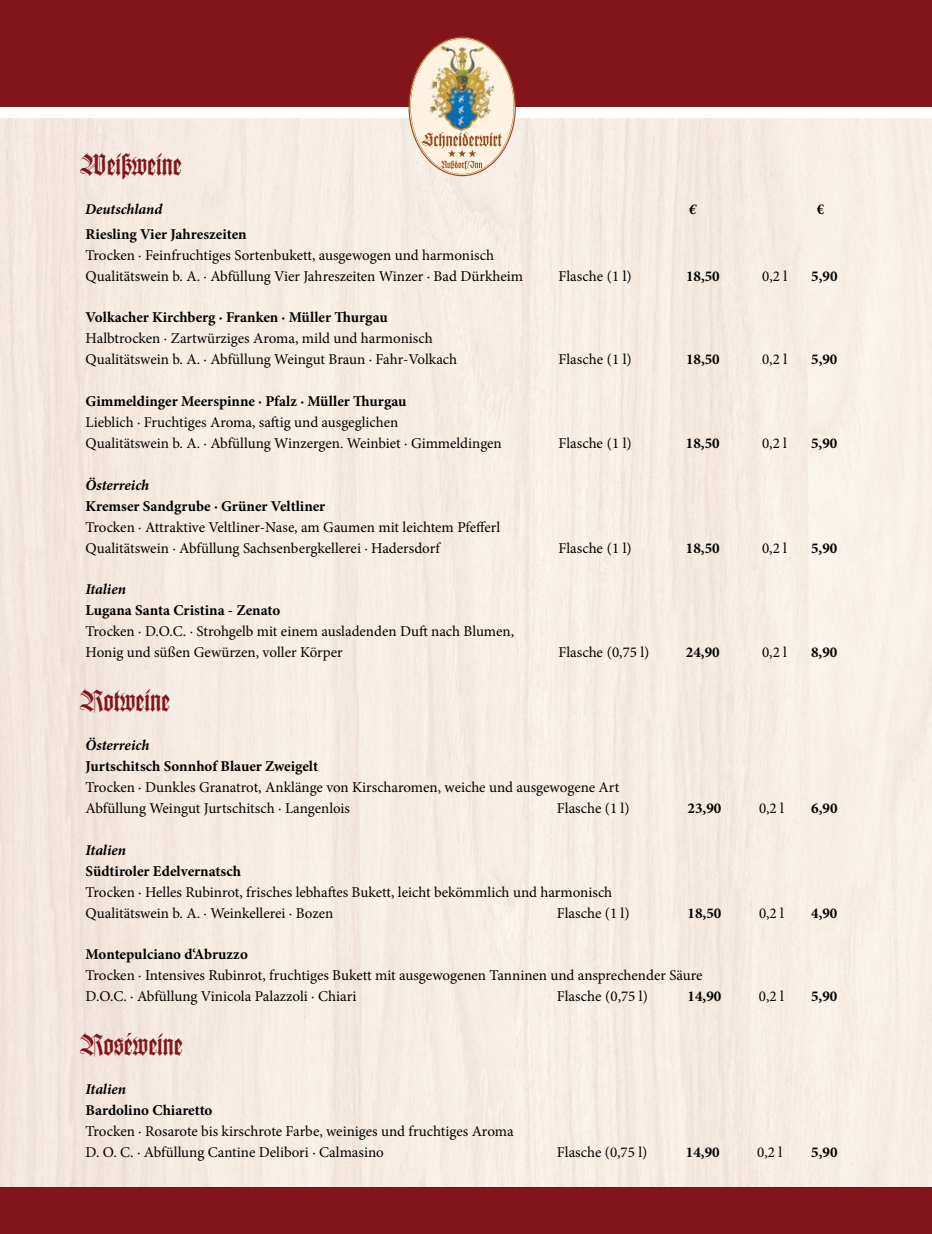
<style>
.page{position:relative;width:932px;height:1234px;background:#fff}
.page>*{position:absolute;margin:0;border:0;box-sizing:border-box;transform-origin:0 0}
.t1{font:30px "Wilhelm Klingspor Gotisch";color:#83141b}
.t2{font:15px/20.9px "Minion Pro";color:#000}
.t3{font:700 15px "Minion Pro";color:#000}
.t4{font:italic 700 15px "Minion Pro";letter-spacing:-.005em;color:#000}
</style>
<div class="page">
<div style="left:0;top:0;width:932px;height:106px;background:#83141b"></div>
<div style="left:0;top:1187px;width:932px;height:46px;background:#83141b"></div>
<svg style="left:408px;top:36px;width:108px;height:140px"></svg>
<img style="left:426px;top:43px;width:71px;height:88px">
<h1 class="t1" style="left:81px;top:148px;width:103px">Weißweine</h1>
<p class="t4" style="left:85px;top:199px;width:79px">Deutschland</p>
<p class="t4" style="left:689px;top:199px;width:9px">€</p>
<p class="t3" style="left:817px;top:199px;width:9px">€</p>
<p class="t3" style="left:86px;top:223px;width:163px">Riesling Vier Jahreszeiten</p>
<p class="t2" style="left:86px;top:244px;width:439px">Trocken · Feinfruchtiges Sortenbukett, ausgewogen und harmonisch<br>Qualitätswein b. A. · Abfüllung Vier Jahreszeiten Winzer · Bad Dürkheim</p>
<p class="t2" style="left:558px;top:265px;width:75px">Flasche (1 l)</p>
<p class="t3" style="left:686px;top:265px;width:35px">18,50</p>
<p class="t2" style="left:762px;top:265px;width:27px">0,2 l</p>
<p class="t3" style="left:811px;top:265px;width:28px">5,90</p>
<p class="t3" style="left:86px;top:307px;width:304px">Volkacher Kirchberg · Franken · Müller Thurgau</p>
<p class="t2" style="left:86px;top:328px;width:373px">Halbtrocken · Zartwürziges Aroma, mild und harmonisch<br>Qualitätswein b. A. · Abfüllung Weingut Braun · Fahr-Volkach</p>
<p class="t3" style="left:86px;top:390px;width:322px">Gimmeldinger Meerspinne · Pfalz · Müller Thurgau</p>
<p class="t2" style="left:86px;top:412px;width:418px">Lieblich · Fruchtiges Aroma, saftig und ausgeglichen<br>Qualitätswein b. A. · Abfüllung Winzergen. Weinbiet · Gimmeldingen</p>
<p class="t4" style="left:86px;top:474px;width:65px">Österreich</p>
<p class="t3" style="left:86px;top:495px;width:241px">Kremser Sandgrube · Grüner Veltliner</p>
<p class="t2" style="left:86px;top:516px;width:416px">Trocken · Attraktive Veltliner-Nase, am Gaumen mit leichtem Pfefferl<br>Qualitätswein · Abfüllung Sachsenbergkellerei · Hadersdorf</p>
<p class="t4" style="left:86px;top:578px;width:42px">Italien</p>
<p class="t3" style="left:86px;top:600px;width:196px">Lugana Santa Cristina - Zenato</p>
<p class="t2" style="left:86px;top:621px;width:430px">Trocken · D.O.C. · Strohgelb mit einem ausladenden Duft nach Blumen,<br>Honig und süßen Gewürzen, voller Körper</p>
<p class="t2" style="left:558px;top:349px;width:75px">Flasche (1 l)</p>
<p class="t3" style="left:686px;top:349px;width:35px">18,50</p>
<p class="t2" style="left:762px;top:349px;width:27px">0,2 l</p>
<p class="t3" style="left:811px;top:349px;width:28px">5,90</p>
<p class="t2" style="left:558px;top:432px;width:75px">Flasche (1 l)</p>
<p class="t3" style="left:686px;top:432px;width:35px">18,50</p>
<p class="t2" style="left:762px;top:432px;width:27px">0,2 l</p>
<p class="t3" style="left:811px;top:432px;width:28px">5,90</p>
<p class="t2" style="left:558px;top:537px;width:75px">Flasche (1 l)</p>
<p class="t3" style="left:686px;top:537px;width:35px">18,50</p>
<p class="t2" style="left:762px;top:537px;width:27px">0,2 l</p>
<p class="t3" style="left:811px;top:537px;width:28px">5,90</p>
<p class="t2" style="left:558px;top:642px;width:93px">Flasche (0,75 l)</p>
<p class="t3" style="left:686px;top:641px;width:35px">24,90</p>
<p class="t2" style="left:762px;top:642px;width:27px">0,2 l</p>
<p class="t3" style="left:811px;top:641px;width:28px">8,90</p>
<h1 class="t1" style="left:81px;top:684px;width:91px">Rotweine</h1>
<p class="t4" style="left:86px;top:734px;width:65px">Österreich</p>
<p class="t3" style="left:86px;top:755px;width:234px">Jurtschitsch Sonnhof Blauer Zweigelt</p>
<p class="t2" style="left:86px;top:776px;width:535px">Trocken · Dunkles Granatrot, Anklänge von Kirscharomen, weiche und ausgewogene Art<br>Abfüllung Weingut Jurtschitsch · Langenlois</p>
<p class="t2" style="left:557px;top:797px;width:74px">Flasche (1 l)</p>
<p class="t3" style="left:688px;top:797px;width:35px">23,90</p>
<p class="t2" style="left:759px;top:797px;width:27px">0,2 l</p>
<p class="t3" style="left:811px;top:797px;width:28px">6,90</p>
<p class="t4" style="left:86px;top:839px;width:42px">Italien</p>
<p class="t3" style="left:86px;top:860px;width:157px">Südtiroler Edelvernatsch</p>
<p class="t2" style="left:86px;top:881px;width:528px">Trocken · Helles Rubinrot, frisches lebhaftes Bukett, leicht bekömmlich und harmonisch<br>Qualitätswein b. A. · Weinkellerei · Bozen</p>
<p class="t2" style="left:557px;top:902px;width:74px">Flasche (1 l)</p>
<p class="t3" style="left:688px;top:901px;width:35px">18,50</p>
<p class="t2" style="left:759px;top:902px;width:27px">0,2 l</p>
<p class="t3" style="left:811px;top:901px;width:28px">4,90</p>
<p class="t3" style="left:86px;top:943px;width:164px">Montepulciano d‘Abruzzo</p>
<p class="t2" style="left:86px;top:964px;width:618px">Trocken · Intensives Rubinrot, fruchtiges Bukett mit ausgewogenen Tanninen und ansprechender Säure<br>D.O.C. · Abfüllung Vinicola Palazzoli · Chiari</p>
<p class="t2" style="left:557px;top:985px;width:93px">Flasche (0,75 l)</p>
<p class="t3" style="left:688px;top:985px;width:35px">14,90</p>
<p class="t2" style="left:759px;top:985px;width:27px">0,2 l</p>
<p class="t3" style="left:811px;top:985px;width:28px">5,90</p>
<h1 class="t1" style="left:81px;top:1027px;width:104px">Roséweine</h1>
<p class="t4" style="left:86px;top:1078px;width:42px">Italien</p>
<p class="t3" style="left:86px;top:1099px;width:128px">Bardolino Chiaretto</p>
<p class="t2" style="left:86px;top:1120px;width:430px">Trocken · Rosarote bis kirschrote Farbe, weiniges und fruchtiges Aroma<br>D. O. C. · Abfüllung Cantine Delibori · Calmasino</p>
<p class="t2" style="left:557px;top:1141px;width:92px">Flasche (0,75 l)</p>
<p class="t3" style="left:686px;top:1141px;width:35px">14,90</p>
<p class="t2" style="left:757px;top:1141px;width:27px">0,2 l</p>
<p class="t3" style="left:811px;top:1141px;width:28px">5,90</p>
</div>
